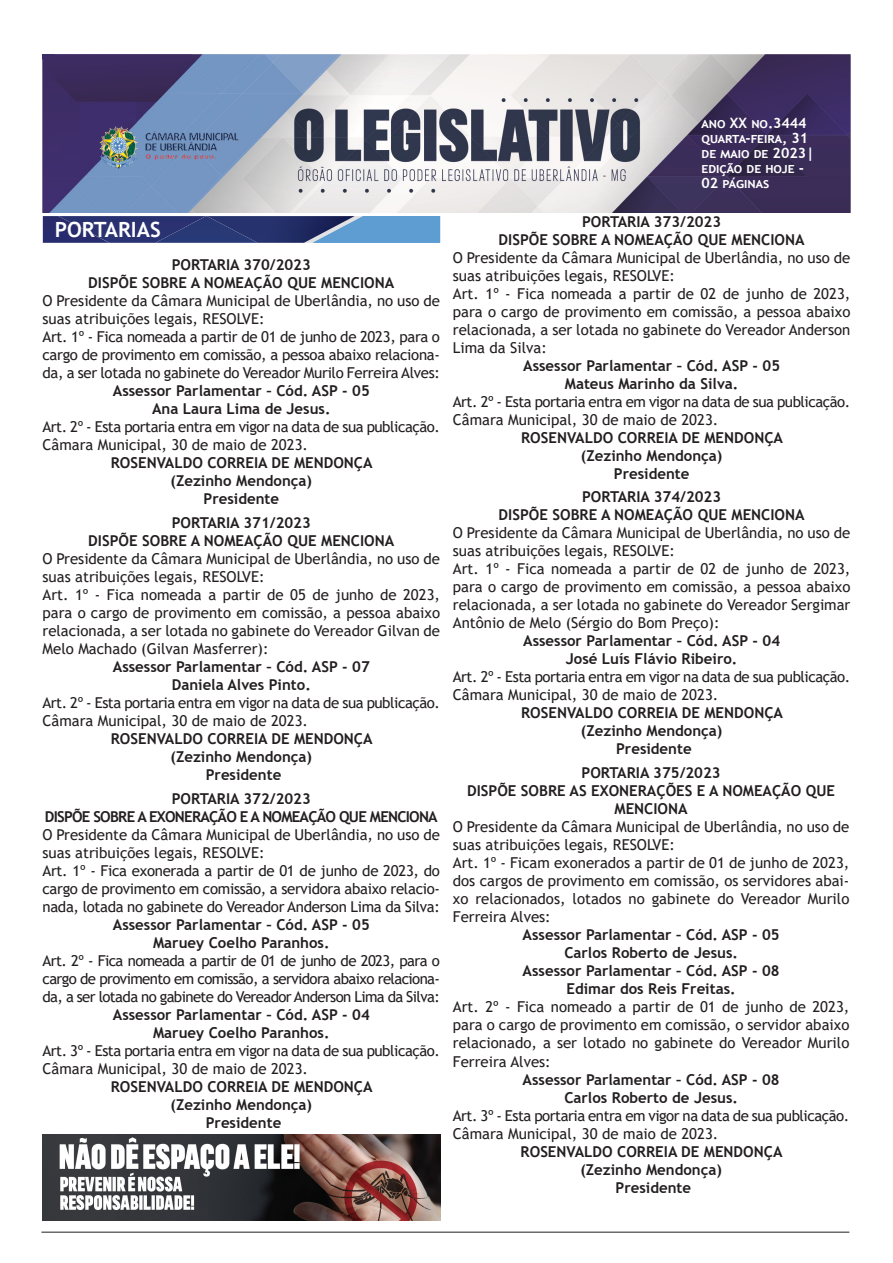
<style>
.page{position:relative;width:893px;height:1263px;background:#fff}
.page>*{position:absolute;margin:0;border:0;box-sizing:border-box;transform-origin:0 0}
.t1{font:700 21px "Trebuchet MS";color:#fff}
.t2{font:15px/18px "Trebuchet MS";color:#231f20;text-align:justify}
.t3{font:700 15px/18px "Trebuchet MS";color:#231f20;text-align:center}
.t4{font:15px "Trebuchet MS";letter-spacing:-.03em;color:#231f20}
.t5{font:700 15px "Trebuchet MS";letter-spacing:-.05em;color:#231f20}
.t6{font:700 14.25px/15px "Trebuchet MS";color:#fff}
</style>
<div class="page">
<hr style="left:41px;top:1232px;width:808px;height:1px;background:#231f20">
<img style="left:43px;top:54px;width:807px;height:159px">
<img style="left:77px;top:96px;width:184px;height:104px">
<svg style="left:43px;top:216px;width:164px;height:27px;background:#2b3472"></svg>
<img style="left:207px;top:216px;width:106px;height:27px">
<svg style="left:313px;top:216px;width:127px;height:27px;background:#5c90c2"></svg>
<img style="left:43px;top:1134px;width:397px;height:86px">
<p class="t1" style="left:55px;top:217px;width:107px">PORTARIAS</p>
<p class="t3" style="left:172px;top:255px;width:141px">PORTARIA 370/2023</p>
<p class="t3" style="left:88px;top:273px;width:308px">DISPÕE SOBRE A NOMEAÇÃO QUE MENCIONA</p>
<p class="t2" style="left:43px;top:291px;width:399px">O Presidente da Câmara Municipal de Uberlândia, no uso de suas atribuições legais, RESOLVE:</p>
<p class="t2" style="left:43px;top:327px;width:399px">Art. 1º - Fica nomeada a partir de 01 de junho de 2023, para o cargo de provimento em comissão, a pessoa abaixo relaciona&shy;da, a ser lotada no gabinete do Vereador Murilo Ferreira Alves:</p>
<p class="t3" style="left:113px;top:381px;width:258px">Assessor Parlamentar – Cód. ASP - 05</p>
<p class="t3" style="left:152px;top:399px;width:180px">Ana Laura Lima de Jesus.</p>
<p class="t4" style="left:43px;top:417px;width:399px">Art. 2º - Esta portaria entra em vigor na data de sua publicação.</p>
<p class="t2" style="left:43px;top:435px;width:267px">Câmara Municipal, 30 de maio de 2023.</p>
<p class="t3" style="left:111px;top:453px;width:263px">ROSENVALDO CORREIA DE MENDONÇA</p>
<p class="t3" style="left:171px;top:471px;width:143px">(Zezinho Mendonça)</p>
<p class="t3" style="left:204px;top:489px;width:77px">Presidente</p>
<p class="t3" style="left:172px;top:513px;width:141px">PORTARIA 371/2023</p>
<p class="t3" style="left:88px;top:531px;width:308px">DISPÕE SOBRE A NOMEAÇÃO QUE MENCIONA</p>
<p class="t2" style="left:43px;top:549px;width:399px">O Presidente da Câmara Municipal de Uberlândia, no uso de suas atribuições legais, RESOLVE:</p>
<p class="t2" style="left:43px;top:585px;width:399px">Art. 1º - Fica nomeada a partir de 05 de junho de 2023, para o cargo de provimento em comissão, a pessoa abaixo relacionada, a ser lotada no gabinete do Vereador Gilvan de Melo Machado (Gilvan Masferrer):</p>
<p class="t3" style="left:113px;top:657px;width:258px">Assessor Parlamentar – Cód. ASP - 07</p>
<p class="t3" style="left:172px;top:675px;width:141px">Daniela Alves Pinto.</p>
<p class="t4" style="left:43px;top:693px;width:399px">Art. 2º - Esta portaria entra em vigor na data de sua publicação.</p>
<p class="t2" style="left:43px;top:711px;width:267px">Câmara Municipal, 30 de maio de 2023.</p>
<p class="t3" style="left:111px;top:729px;width:263px">ROSENVALDO CORREIA DE MENDONÇA</p>
<p class="t3" style="left:171px;top:747px;width:143px">(Zezinho Mendonça)</p>
<p class="t3" style="left:206px;top:765px;width:77px">Presidente</p>
<p class="t3" style="left:172px;top:790px;width:141px">PORTARIA 372/2023</p>
<p class="t5" style="left:45px;top:808px;width:394px">DISPÕE SOBRE A EXONERAÇÃO E A NOMEAÇÃO QUE MENCIONA</p>
<p class="t2" style="left:43px;top:826px;width:399px">O Presidente da Câmara Municipal de Uberlândia, no uso de suas atribuições legais, RESOLVE:</p>
<p class="t2" style="left:43px;top:862px;width:399px">Art. 1º - Fica exonerada a partir de 01 de junho de 2023, do cargo de provimento em comissão, a servidora abaixo relacio&shy;nada, lotada no gabinete do Vereador Anderson Lima da Silva:</p>
<p class="t3" style="left:113px;top:916px;width:258px">Assessor Parlamentar – Cód. ASP - 05</p>
<p class="t3" style="left:153px;top:934px;width:178px">Maruey Coelho Paranhos.</p>
<p class="t2" style="left:43px;top:952px;width:399px">Art. 2º - Fica nomeada a partir de 01 de junho de 2023, para o cargo de provimento em comissão, a servidora abaixo relaciona&shy;da, a ser lotada no gabinete do Vereador Anderson Lima da Silva:</p>
<p class="t3" style="left:113px;top:1006px;width:258px">Assessor Parlamentar – Cód. ASP - 04</p>
<p class="t3" style="left:153px;top:1024px;width:178px">Maruey Coelho Paranhos.</p>
<p class="t4" style="left:43px;top:1041px;width:399px">Art. 3º - Esta portaria entra em vigor na data de sua publicação.</p>
<p class="t2" style="left:43px;top:1060px;width:267px">Câmara Municipal, 30 de maio de 2023.</p>
<p class="t3" style="left:111px;top:1078px;width:263px">ROSENVALDO CORREIA DE MENDONÇA</p>
<p class="t3" style="left:171px;top:1096px;width:143px">(Zezinho Mendonça)</p>
<p class="t3" style="left:206px;top:1114px;width:77px">Presidente</p>
<p class="t6" style="left:702px;top:116px;width:108px">ano XX no.3444 quarta-feira, 31</p>
<p class="t6" style="left:702px;top:146px;width:114px">de maio de 2023|</p>
<p class="t6" style="left:702px;top:161px;width:104px">edição de hoje -</p>
<p class="t6" style="left:702px;top:176px;width:69px">02 páginas</p>
<p class="t6" style="left:702px;top:122px;width:107px">ano X no.33 1</p>
<p class="t6" style="left:694px;top:123px;width:118px">ano XX no.3429 terça-feira, 09 de maio de 2023|</p>
<p class="t6" style="left:694px;top:168px;width:104px">edição de hoje -</p>
<p class="t6" style="left:694px;top:183px;width:69px">02 páginas</p>
<p class="t6" style="left:702px;top:137px;width:124px">quinta-feira, 09 de março de 2023 | edição de hoje -</p>
<p class="t6" style="left:702px;top:182px;width:69px">02 páginas</p>
<p class="t6" style="left:710px;top:182px;width:10px">3</p>
<p class="t3" style="left:582px;top:213px;width:141px">PORTARIA 373/2023</p>
<p class="t3" style="left:499px;top:231px;width:308px">DISPÕE SOBRE A NOMEAÇÃO QUE MENCIONA</p>
<p class="t2" style="left:453px;top:248px;width:399px">O Presidente da Câmara Municipal de Uberlândia, no uso de suas atribuições legais, RESOLVE:</p>
<p class="t2" style="left:453px;top:284px;width:399px">Art. 1º - Fica nomeada a partir de 02 de junho de 2023, para o cargo de provimento em comissão, a pessoa abaixo relacionada, a ser lotada no gabinete do Vereador Anderson Lima da Silva:</p>
<p class="t3" style="left:523px;top:357px;width:258px">Assessor Parlamentar – Cód. ASP - 05</p>
<p class="t3" style="left:565px;top:375px;width:175px">Mateus Marinho da Silva.</p>
<p class="t4" style="left:453px;top:392px;width:399px">Art. 2º - Esta portaria entra em vigor na data de sua publicação.</p>
<p class="t2" style="left:453px;top:410px;width:267px">Câmara Municipal, 30 de maio de 2023.</p>
<p class="t3" style="left:521px;top:429px;width:263px">ROSENVALDO CORREIA DE MENDONÇA</p>
<p class="t3" style="left:581px;top:447px;width:143px">(Zezinho Mendonça)</p>
<p class="t3" style="left:614px;top:465px;width:77px">Presidente</p>
<p class="t3" style="left:582px;top:488px;width:141px">PORTARIA 374/2023</p>
<p class="t3" style="left:499px;top:506px;width:308px">DISPÕE SOBRE A NOMEAÇÃO QUE MENCIONA</p>
<p class="t2" style="left:453px;top:524px;width:399px">O Presidente da Câmara Municipal de Uberlândia, no uso de suas atribuições legais, RESOLVE:</p>
<p class="t2" style="left:453px;top:560px;width:399px">Art. 1º - Fica nomeada a partir de 02 de junho de 2023, para o cargo de provimento em comissão, a pessoa abaixo relacionada, a ser lotada no gabinete do Vereador Sergimar Antônio de Melo (Sérgio do Bom Preço):</p>
<p class="t3" style="left:523px;top:632px;width:258px">Assessor Parlamentar – Cód. ASP - 04</p>
<p class="t3" style="left:566px;top:650px;width:173px">José Luís Flávio Ribeiro.</p>
<p class="t4" style="left:453px;top:667px;width:399px">Art. 2º - Esta portaria entra em vigor na data de sua publicação.</p>
<p class="t2" style="left:453px;top:686px;width:267px">Câmara Municipal, 30 de maio de 2023.</p>
<p class="t3" style="left:521px;top:704px;width:263px">ROSENVALDO CORREIA DE MENDONÇA</p>
<p class="t3" style="left:581px;top:722px;width:143px">(Zezinho Mendonça)</p>
<p class="t3" style="left:616px;top:740px;width:77px">Presidente</p>
<p class="t3" style="left:582px;top:764px;width:141px">PORTARIA 375/2023</p>
<p class="t3" style="left:467px;top:782px;width:370px">DISPÕE SOBRE AS EXONERAÇÕES E A NOMEAÇÃO QUE<br>MENCIONA</p>
<p class="t2" style="left:453px;top:818px;width:398px">O Presidente da Câmara Municipal de Uberlândia, no uso de suas atribuições legais, RESOLVE:</p>
<p class="t2" style="left:453px;top:854px;width:398px">Art. 1º - Ficam exonerados a partir de 01 de junho de 2023, dos cargos de provimento em comissão, os servidores abai&shy;xo relacionados, lotados no gabinete do Vereador Murilo Ferreira Alves:</p>
<p class="t3" style="left:523px;top:926px;width:258px">Assessor Parlamentar – Cód. ASP - 05</p>
<p class="t3" style="left:564px;top:944px;width:175px">Carlos Roberto de Jesus.</p>
<p class="t3" style="left:523px;top:962px;width:258px">Assessor Parlamentar – Cód. ASP - 08</p>
<p class="t3" style="left:567px;top:980px;width:171px">Edimar dos Reis Freitas.</p>
<p class="t2" style="left:453px;top:998px;width:398px">Art. 2º - Fica nomeado a partir de 01 de junho de 2023, para o cargo de provimento em comissão, o servidor abaixo relacionado, a ser lotado no gabinete do Vereador Murilo Ferreira Alves:</p>
<p class="t3" style="left:523px;top:1070px;width:258px">Assessor Parlamentar – Cód. ASP - 08</p>
<p class="t3" style="left:564px;top:1088px;width:175px">Carlos Roberto de Jesus.</p>
<p class="t4" style="left:453px;top:1106px;width:398px">Art. 3º - Esta portaria entra em vigor na data de sua publicação.</p>
<p class="t2" style="left:453px;top:1124px;width:267px">Câmara Municipal, 30 de maio de 2023.</p>
<p class="t3" style="left:521px;top:1142px;width:263px">ROSENVALDO CORREIA DE MENDONÇA</p>
<p class="t3" style="left:580px;top:1160px;width:143px">(Zezinho Mendonça)</p>
<p class="t3" style="left:616px;top:1178px;width:77px">Presidente</p>
</div>
